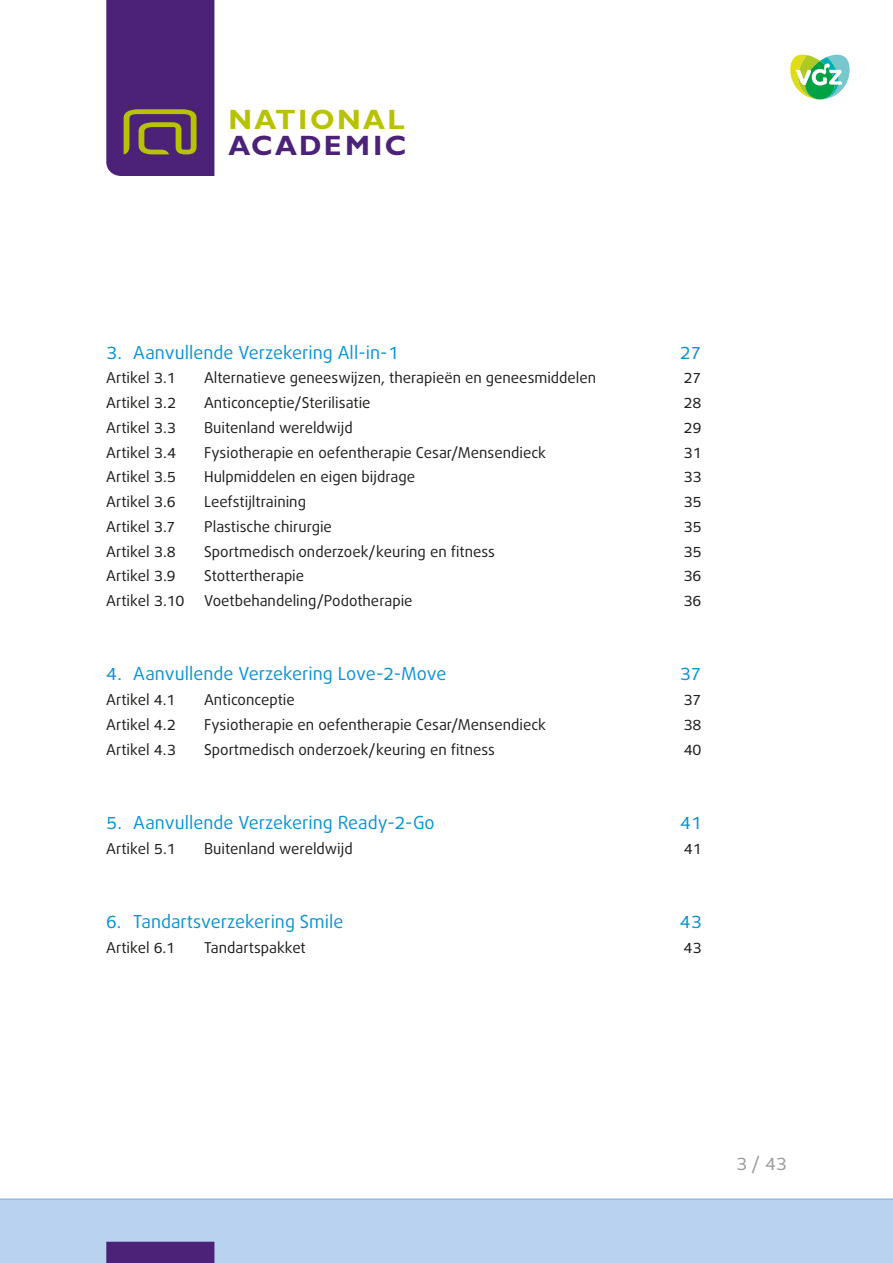
<style>
.page{position:relative;width:893px;height:1263px;background:#fff}
.page>*{position:absolute;margin:0;border:0;box-sizing:border-box;transform-origin:0 0}
.t1{font:700 28.05px "Gill Sans";letter-spacing:.085em;color:#b7c200}
.t2{font:700 28.05px "Gill Sans";letter-spacing:.075em;color:#4c2178}
.t3{font:18px "Bagus";color:#0d93d2}
.t4{font:18px "Bagus";color:#9d9d9c}
.t5{font:15px "Bagus";color:#1d1d1b}
</style>
<div class="page">
<svg style="left:106px;top:0;width:108px;height:176px;background:#552e71"></svg>
<svg style="left:790px;top:54px;width:60px;height:46px"></svg>
<div style="left:0;top:1199px;width:893px;height:64px;background:#b9d2ef"></div>
<hr style="left:0;top:1198px;width:893px;height:2px;background:#92bce6">
<div style="left:106px;top:1242px;width:108px;height:21px;background:#4c2178"></div>
<h1 class="t1" style="left:228px;top:103px;width:178px">NATIONAL</h1>
<h1 class="t2" style="left:228px;top:129px;width:179px">ACADEMIC</h1>
<p class="t3" style="left:106px;top:340px;width:294px">3. Aanvullende Verzekering All-in-1</p>
<p class="t3" style="left:680px;top:340px;width:23px">27</p>
<p class="t5" style="left:106px;top:368px;width:71px">Artikel 3.1</p>
<p class="t5" style="left:204px;top:368px;width:394px">Alternatieve geneeswijzen, therapieën en geneesmiddelen</p>
<p class="t5" style="left:684px;top:368px;width:20px">27</p>
<p class="t5" style="left:106px;top:393px;width:71px">Artikel 3.2</p>
<p class="t5" style="left:204px;top:393px;width:168px">Anticonceptie/Sterilisatie</p>
<p class="t5" style="left:684px;top:393px;width:20px">28</p>
<p class="t5" style="left:106px;top:417px;width:71px">Artikel 3.3</p>
<p class="t5" style="left:204px;top:417px;width:150px">Buitenland wereldwijd</p>
<p class="t5" style="left:684px;top:417px;width:20px">29</p>
<p class="t5" style="left:106px;top:442px;width:71px">Artikel 3.4</p>
<p class="t5" style="left:204px;top:442px;width:343px">Fysiotherapie en oefentherapie Cesar/Mensendieck</p>
<p class="t5" style="left:684px;top:442px;width:20px">31</p>
<p class="t5" style="left:106px;top:467px;width:71px">Artikel 3.5</p>
<p class="t5" style="left:204px;top:467px;width:212px">Hulpmiddelen en eigen bijdrage</p>
<p class="t5" style="left:684px;top:467px;width:20px">33</p>
<p class="t5" style="left:106px;top:492px;width:71px">Artikel 3.6</p>
<p class="t5" style="left:204px;top:492px;width:103px">Leefstijltraining</p>
<p class="t5" style="left:684px;top:492px;width:20px">35</p>
<p class="t5" style="left:106px;top:516px;width:71px">Artikel 3.7</p>
<p class="t5" style="left:204px;top:516px;width:129px">Plastische chirurgie</p>
<p class="t5" style="left:684px;top:516px;width:20px">35</p>
<p class="t5" style="left:106px;top:541px;width:71px">Artikel 3.8</p>
<p class="t5" style="left:204px;top:541px;width:292px">Sportmedisch onderzoek/keuring en fitness</p>
<p class="t5" style="left:684px;top:541px;width:20px">35</p>
<p class="t5" style="left:106px;top:566px;width:71px">Artikel 3.9</p>
<p class="t5" style="left:204px;top:566px;width:102px">Stottertherapie</p>
<p class="t5" style="left:684px;top:566px;width:20px">36</p>
<p class="t5" style="left:106px;top:591px;width:80px">Artikel 3.10</p>
<p class="t5" style="left:204px;top:591px;width:210px">Voetbehandeling/Podotherapie</p>
<p class="t5" style="left:684px;top:591px;width:20px">36</p>
<p class="t3" style="left:106px;top:662px;width:342px">4. Aanvullende Verzekering Love-2-Move</p>
<p class="t3" style="left:680px;top:662px;width:23px">37</p>
<p class="t5" style="left:106px;top:690px;width:70px">Artikel 4.1</p>
<p class="t5" style="left:204px;top:690px;width:92px">Anticonceptie</p>
<p class="t5" style="left:684px;top:690px;width:20px">37</p>
<p class="t5" style="left:106px;top:714px;width:71px">Artikel 4.2</p>
<p class="t5" style="left:204px;top:714px;width:343px">Fysiotherapie en oefentherapie Cesar/Mensendieck</p>
<p class="t5" style="left:684px;top:714px;width:20px">38</p>
<p class="t5" style="left:106px;top:739px;width:71px">Artikel 4.3</p>
<p class="t5" style="left:204px;top:739px;width:292px">Sportmedisch onderzoek/keuring en fitness</p>
<p class="t5" style="left:684px;top:739px;width:19px">40</p>
<p class="t3" style="left:106px;top:810px;width:330px">5. Aanvullende Verzekering Ready-2-Go</p>
<p class="t3" style="left:680px;top:810px;width:23px">41</p>
<p class="t5" style="left:106px;top:838px;width:71px">Artikel 5.1</p>
<p class="t5" style="left:204px;top:838px;width:150px">Buitenland wereldwijd</p>
<p class="t5" style="left:684px;top:838px;width:19px">41</p>
<p class="t3" style="left:106px;top:909px;width:239px">6. Tandartsverzekering Smile</p>
<p class="t3" style="left:680px;top:909px;width:23px">43</p>
<p class="t5" style="left:106px;top:937px;width:70px">Artikel 6.1</p>
<p class="t5" style="left:204px;top:937px;width:103px">Tandartspakket</p>
<p class="t5" style="left:684px;top:937px;width:20px">43</p>
<p class="t4" style="left:736px;top:1151px;width:52px">3 / 43</p>
</div>
